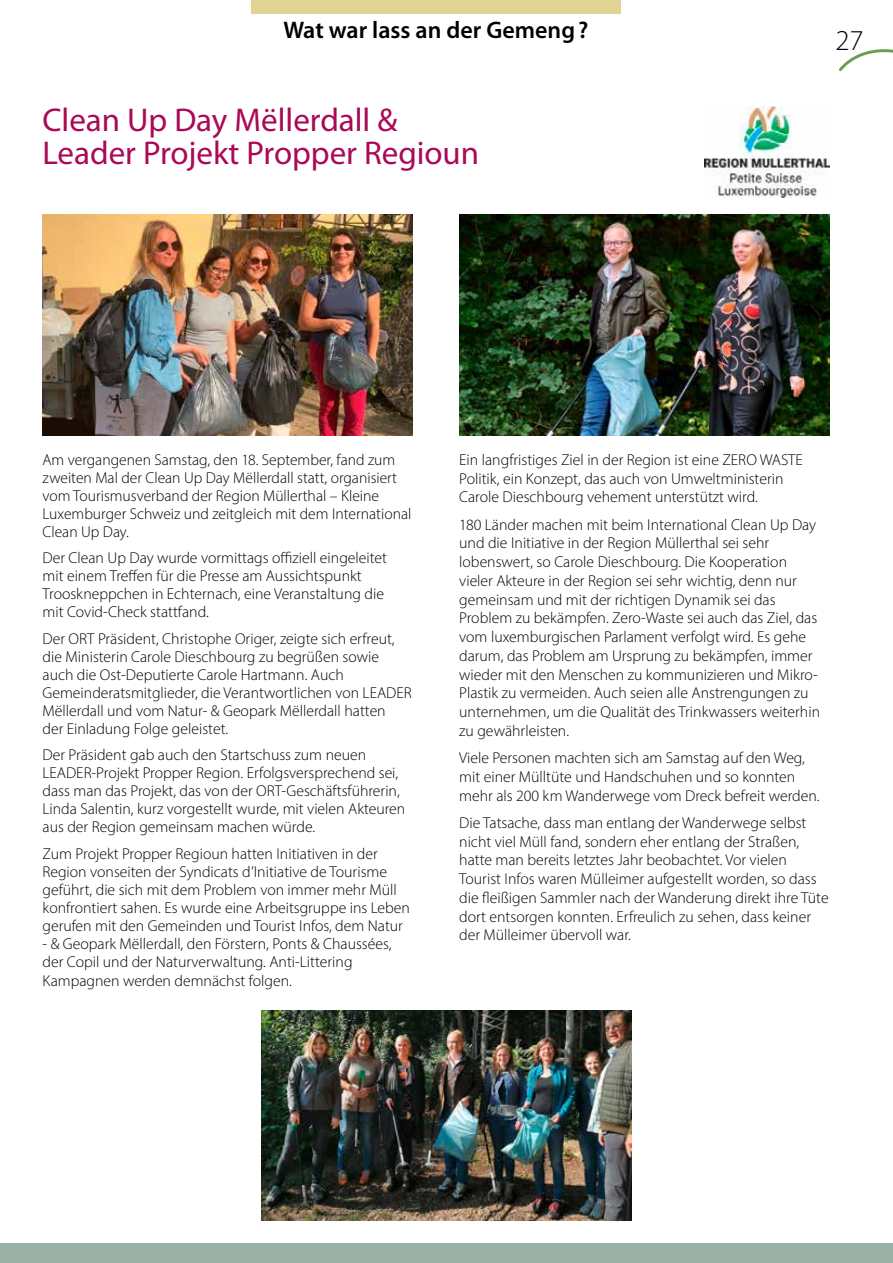
<style>
.page{position:relative;width:893px;height:1263px;background:#fff}
.page>*{position:absolute;margin:0;border:0;box-sizing:border-box;transform-origin:0 0}
.t1{font:33px/33px "Myriad Pro";color:#aa0956}
.t2{font:300 28.95px "Myriad Pro";color:#000}
.t3{font:600 24px "Myriad Pro";color:#000}
.t4{font:300 15.75px/18.8px "Myriad Pro";color:#000}
</style>
<div class="page">
<svg style="left:839px;top:49px;width:54px;height:22px"></svg>
<div style="left:251px;top:0;width:370px;height:14px;background:#e0d592"></div>
<div style="left:0;top:1243px;width:893px;height:20px;background:#9bb1a6"></div>
<img style="left:459px;top:214px;width:370px;height:222px">
<img style="left:704px;top:106px;width:125px;height:91px">
<img style="left:43px;top:214px;width:370px;height:222px">
<img style="left:261px;top:1010px;width:370px;height:210px">
<h3 class="t3" style="left:283px;top:17px;width:306px">Wat war lass an der Gemeng?</h3>
<h1 class="t1" style="left:43px;top:104px;width:438px">Clean Up Day Mëllerdall &amp;<br>Leader Projekt Propper Regioun</h1>
<h2 class="t2" style="left:835px;top:23px;width:30px">27</h2>
<p class="t4" style="left:43px;top:450px;width:370px;line-height:18px">Am vergangenen Samstag, den 18. September, fand zum zweiten Mal der Clean Up Day Mëllerdall statt, organisiert vom Tourismusverband der Region Müllerthal – Kleine Luxemburger Schweiz und zeitgleich mit dem International Clean Up Day.</p>
<p class="t4" style="left:43px;top:549px;width:346px;line-height:18px">Der Clean Up Day wurde vormittags offiziell eingeleitet mit einem Treffen für die Presse am Aussichtspunkt Trooskneppchen in Echternach, eine Veranstaltung die mit Covid-Check stattfand.</p>
<p class="t4" style="left:43px;top:629px;width:371px;line-height:18px">Der ORT Präsident, Christophe Origer, zeigte sich erfreut, die Ministerin Carole Dieschbourg zu begrüßen sowie auch die Ost-Deputierte Carole Hartmann. Auch Gemeinderatsmitglieder, die Verantwortlichen von LEADER Mëllerdall und vom Natur- &amp; Geopark Mëllerdall hatten<br>der Einladung Folge geleistet.</p>
<p class="t4" style="left:43px;top:746px;width:364px;line-height:18px">Der Präsident gab auch den Startschuss zum neuen LEADER-Projekt Propper Region. Erfolgsversprechend sei, dass man das Projekt, das von der ORT-Geschäftsführerin, Linda Salentin, kurz vorgestellt wurde, mit vielen Akteuren aus der Region gemeinsam machen würde.</p>
<p class="t4" style="left:43px;top:844px;width:369px;line-height:18px">Zum Projekt Propper Regioun hatten Initiativen in der Region vonseiten der Syndicats d’Initiative de Tourisme geführt, die sich mit dem Problem von immer mehr Müll konfrontiert sahen. Es wurde eine Arbeitsgruppe ins Leben gerufen mit den Gemeinden und Tourist Infos, dem Natur</p>
<p class="t4" style="left:43px;top:934px;width:351px;line-height:18.3px">- &amp; Geopark Mëllerdall, den Förstern, Ponts &amp; Chaussées, der Copil und der Naturverwaltung. Anti-Littering<br>Kampagnen werden demnächst folgen.</p>
<p class="t4" style="left:459px;top:450px;width:345px">Ein langfristiges Ziel in der Region ist eine ZERO WASTE<br>Politik, ein Konzept, das auch von Umweltministerin<br>Carole Dieschbourg vehement unterstützt wird.</p>
<p class="t4" style="left:459px;top:515px;width:362px">180 Länder machen mit beim International Clean Up Day und die Initiative in der Region Müllerthal sei sehr lobenswert, so Carole Dieschbourg. Die Kooperation vieler Akteure in der Region sei sehr wichtig, denn nur gemeinsam und mit der richtigen Dynamik sei das Problem zu bekämpfen. Zero-Waste sei auch das Ziel, das vom luxemburgischen Parlament verfolgt wird. Es gehe darum, das Problem am Ursprung zu bekämpfen, immer wieder mit den Menschen zu kommunizieren und Mikro-Plastik zu vermeiden. Auch seien alle Anstrengungen zu unternehmen, um die Qualität des Trinkwassers weiterhin zu gewährleisten.</p>
<p class="t4" style="left:459px;top:748px;width:362px">Viele Personen machten sich am Samstag auf den Weg, mit einer Mülltüte und Handschuhen und so konnten mehr als 200 km Wanderwege vom Dreck befreit werden.</p>
<p class="t4" style="left:459px;top:813px;width:371px">Die Tatsache, dass man entlang der Wanderwege selbst nicht viel Müll fand, sondern eher entlang der Straßen, hatte man bereits letztes Jahr beobachtet. Vor vielen Tourist Infos waren Mülleimer aufgestellt worden, so dass die fleißigen Sammler nach der Wanderung direkt ihre Tüte dort entsorgen konnten. Erfreulich zu sehen, dass keiner der Mülleimer übervoll war.</p>
</div>
